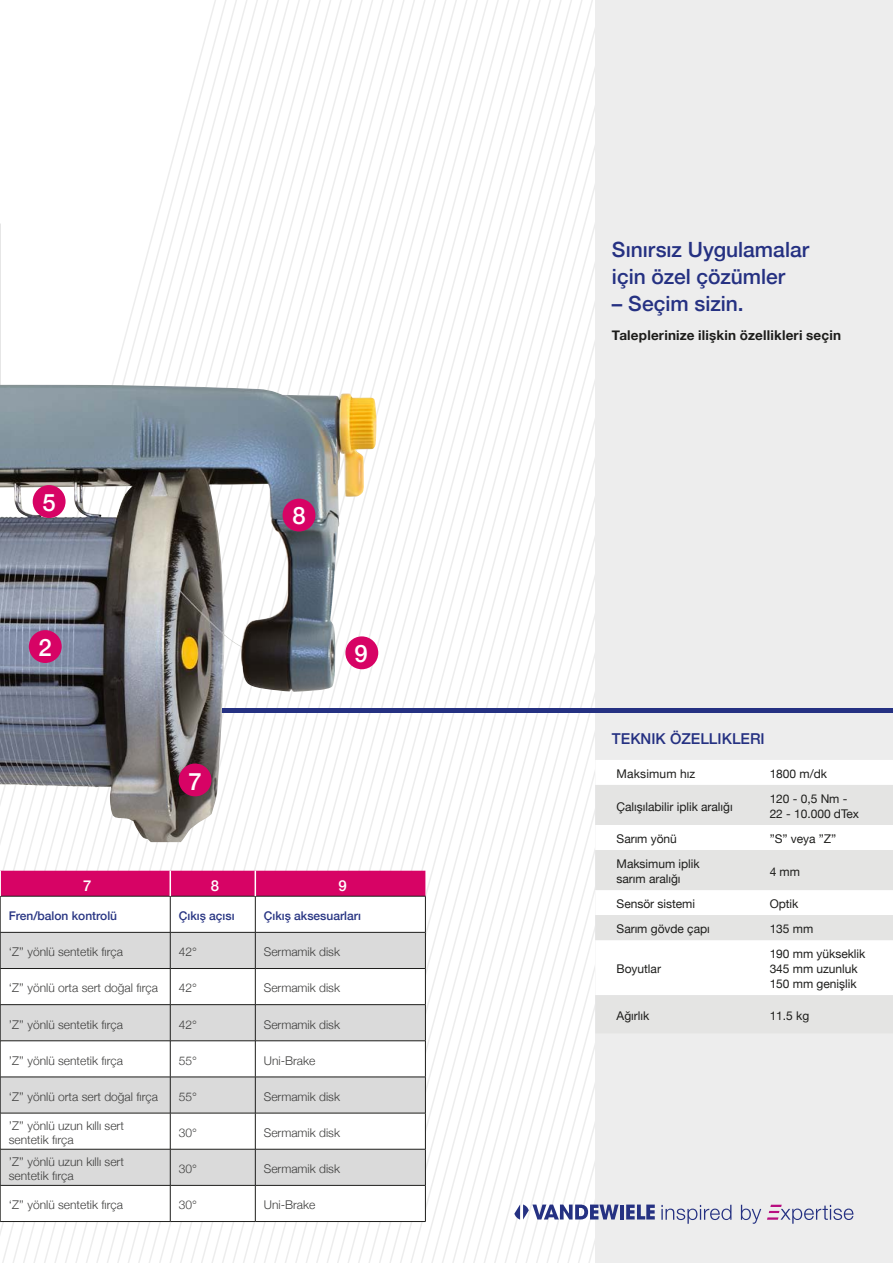
<style>
.page{position:relative;width:893px;height:1263px;background:#fff}
.page>*{position:absolute;margin:0;border:0;box-sizing:border-box;transform-origin:0 0}
.t1{font:500 23.85px "Helvetica Neue";color:#fff}
.t2{font:500 21px/27px "Helvetica Neue";color:#253182}
.t3{font:500 15px "Helvetica Neue";color:#253182}
.t4{font:500 15px "Helvetica Neue";color:#fff}
.t5{font:700 13.5px "Helvetica Neue";letter-spacing:.015em;color:#1d1d1b}
.t6{font:300 12px/14.4px "Helvetica Neue";color:#3d3d3c}
.t7{font:12px/15px "Helvetica Neue";letter-spacing:-.005em;color:#1d1d1b}
.t8{font:500 12px "Helvetica Neue";color:#283583}
.t9{font:12px "Helvetica Neue";letter-spacing:.015em;color:#1d1d1b}
</style>
<div class="page">
<svg style="left:566px;top:0;width:11px;height:1263px"></svg>
<svg style="left:545px;top:0;width:11px;height:1263px"></svg>
<svg style="left:524px;top:0;width:11px;height:1263px"></svg>
<svg style="left:503px;top:0;width:11px;height:1263px"></svg>
<svg style="left:482px;top:0;width:11px;height:1263px"></svg>
<svg style="left:461px;top:0;width:11px;height:1263px"></svg>
<svg style="left:440px;top:0;width:11px;height:1263px"></svg>
<svg style="left:346px;top:0;width:11px;height:1263px"></svg>
<svg style="left:0;top:0;width:221px;height:1263px"></svg>
<div style="left:595px;top:0;width:298px;height:1263px;background:#ededed"></div>
<svg style="left:514px;top:1204px;width:105px;height:15px"></svg>
<hr style="left:620px;top:1204px;width:4px;height:15px;background:#253182">
<svg style="left:626px;top:1204px;width:29px;height:15px"></svg>
<svg style="left:767px;top:1205px;width:86px;height:19px"></svg>
<svg style="left:661px;top:1205px;width:100px;height:19px"></svg>
<hr style="left:0;top:708px;width:893px;height:4px;background:#253182">
<img style="left:0;top:385px;width:339px;height:457px">
<div style="left:33px;top:485px;width:33px;height:33px;background:#d70365;border-radius:50%"></div>
<div style="left:29px;top:630px;width:33px;height:33px;background:#d70365;border-radius:50%"></div>
<div style="left:283px;top:499px;width:32px;height:32px;background:#d70365;border-radius:50%"></div>
<div style="left:345px;top:636px;width:33px;height:33px;background:#d70365;border-radius:50%"></div>
<div style="left:179px;top:763px;width:33px;height:33px;background:#d70365;border-radius:50%"></div>
<svg style="left:1px;top:933px;width:424px;height:252px;fill:#dadada"></svg>
<hr style="left:425px;top:896px;width:1px;height:36px;background:#1d1d1b">
<hr style="left:0;top:932px;width:1px;height:36px;background:#1d1d1b">
<hr style="left:170px;top:932px;width:1px;height:36px;background:#1d1d1b">
<hr style="left:255px;top:932px;width:1px;height:36px;background:#1d1d1b">
<hr style="left:425px;top:932px;width:1px;height:36px;background:#1d1d1b">
<hr style="left:0;top:968px;width:170px;height:1px;background:#1d1d1b">
<hr style="left:0;top:969px;width:1px;height:35px;background:#1d1d1b">
<hr style="left:170px;top:968px;width:85px;height:1px;background:#1d1d1b">
<hr style="left:170px;top:969px;width:1px;height:35px;background:#1d1d1b">
<hr style="left:255px;top:968px;width:171px;height:1px;background:#1d1d1b">
<hr style="left:255px;top:969px;width:1px;height:35px;background:#1d1d1b">
<hr style="left:425px;top:969px;width:1px;height:35px;background:#1d1d1b">
<hr style="left:0;top:1004px;width:170px;height:1px;background:#1d1d1b">
<hr style="left:0;top:1005px;width:1px;height:35px;background:#1d1d1b">
<hr style="left:170px;top:1004px;width:85px;height:1px;background:#1d1d1b">
<hr style="left:170px;top:1005px;width:1px;height:35px;background:#1d1d1b">
<hr style="left:255px;top:1004px;width:171px;height:1px;background:#1d1d1b">
<hr style="left:255px;top:1005px;width:1px;height:35px;background:#1d1d1b">
<hr style="left:425px;top:1005px;width:1px;height:35px;background:#1d1d1b">
<hr style="left:0;top:1040px;width:170px;height:1px;background:#1d1d1b">
<hr style="left:0;top:1041px;width:1px;height:36px;background:#1d1d1b">
<hr style="left:170px;top:1040px;width:85px;height:1px;background:#1d1d1b">
<hr style="left:170px;top:1041px;width:1px;height:36px;background:#1d1d1b">
<hr style="left:255px;top:1040px;width:171px;height:1px;background:#1d1d1b">
<hr style="left:255px;top:1041px;width:1px;height:36px;background:#1d1d1b">
<hr style="left:425px;top:1041px;width:1px;height:36px;background:#1d1d1b">
<hr style="left:0;top:1077px;width:170px;height:1px;background:#1d1d1b">
<hr style="left:0;top:1077px;width:1px;height:36px;background:#1d1d1b">
<hr style="left:170px;top:1077px;width:85px;height:1px;background:#1d1d1b">
<hr style="left:170px;top:1077px;width:1px;height:36px;background:#1d1d1b">
<hr style="left:255px;top:1077px;width:171px;height:1px;background:#1d1d1b">
<hr style="left:255px;top:1077px;width:1px;height:36px;background:#1d1d1b">
<hr style="left:425px;top:1077px;width:1px;height:36px;background:#1d1d1b">
<hr style="left:425px;top:1113px;width:1px;height:36px;background:#1d1d1b">
<svg style="left:0;top:1113px;width:425px;height:36px"></svg>
<hr style="left:0;top:1149px;width:170px;height:1px;background:#1d1d1b">
<hr style="left:0;top:1149px;width:1px;height:36px;background:#1d1d1b">
<hr style="left:170px;top:1149px;width:85px;height:1px;background:#1d1d1b">
<hr style="left:170px;top:1149px;width:1px;height:36px;background:#1d1d1b">
<hr style="left:255px;top:1149px;width:171px;height:1px;background:#1d1d1b">
<hr style="left:255px;top:1149px;width:1px;height:36px;background:#1d1d1b">
<hr style="left:425px;top:1149px;width:1px;height:36px;background:#1d1d1b">
<hr style="left:425px;top:1185px;width:1px;height:36px;background:#1d1d1b">
<svg style="left:0;top:1185px;width:425px;height:36px"></svg>
<hr style="left:0;top:1221px;width:170px;height:1px;background:#1d1d1b">
<hr style="left:170px;top:1221px;width:85px;height:1px;background:#1d1d1b">
<hr style="left:255px;top:1221px;width:171px;height:1px;background:#1d1d1b">
<svg style="left:0;top:871px;width:425px;height:62px"></svg>
<div style="left:595px;top:760px;width:298px;height:25px;background:#fff"></div>
<svg style="left:595px;top:825px;width:298px;height:170px;fill:#fff"></svg>
<h1 class="t1" style="left:42px;top:483px;width:15px">5</h1>
<h1 class="t1" style="left:39px;top:628px;width:15px">2</h1>
<h1 class="t1" style="left:188px;top:763px;width:15px">7</h1>
<h1 class="t1" style="left:292px;top:496px;width:15px">8</h1>
<h1 class="t1" style="left:354px;top:634px;width:15px">9</h1>
<p class="t4" style="left:83px;top:873px;width:10px">7</p>
<p class="t4" style="left:211px;top:873px;width:10px">8</p>
<p class="t4" style="left:338px;top:873px;width:10px">9</p>
<p class="t8" style="left:9px;top:906px;width:110px">Fren/balon kontrolü</p>
<p class="t8" style="left:179px;top:906px;width:57px">Çıkış açısı</p>
<p class="t8" style="left:264px;top:906px;width:99px">Çıkış aksesuarları</p>
<p class="t6" style="left:9px;top:944px;width:116px">‘Z’’ yönlü sentetik fırça</p>
<p class="t6" style="left:179px;top:944px;width:20px">42°</p>
<p class="t6" style="left:264px;top:944px;width:78px">Sermamik disk</p>
<p class="t6" style="left:9px;top:980px;width:151px">‘Z’’ yönlü orta sert doğal fırça</p>
<p class="t6" style="left:179px;top:980px;width:20px">42°</p>
<p class="t6" style="left:264px;top:980px;width:78px">Sermamik disk</p>
<p class="t6" style="left:9px;top:1016px;width:116px">’Z’’ yönlü sentetik fırça</p>
<p class="t6" style="left:179px;top:1016px;width:20px">42°</p>
<p class="t6" style="left:264px;top:1016px;width:78px">Sermamik disk</p>
<p class="t6" style="left:9px;top:1052px;width:116px">’Z’’ yönlü sentetik fırça</p>
<p class="t6" style="left:179px;top:1052px;width:20px">55°</p>
<p class="t6" style="left:264px;top:1052px;width:53px">Uni-Brake</p>
<p class="t6" style="left:9px;top:1088px;width:151px">‘Z’’ yönlü orta sert doğal fırça</p>
<p class="t6" style="left:179px;top:1088px;width:20px">55°</p>
<p class="t6" style="left:264px;top:1088px;width:78px">Sermamik disk</p>
<p class="t6" style="left:9px;top:1117px;width:117px">’Z’’ yönlü uzun kıllı sert sentetik fırça</p>
<p class="t6" style="left:179px;top:1124px;width:20px">30°</p>
<p class="t6" style="left:264px;top:1124px;width:78px">Sermamik disk</p>
<p class="t6" style="left:9px;top:1153px;width:117px">’Z’’ yönlü uzun kıllı sert sentetik fırça</p>
<p class="t6" style="left:179px;top:1161px;width:20px">30°</p>
<p class="t6" style="left:264px;top:1161px;width:78px">Sermamik disk</p>
<p class="t6" style="left:9px;top:1197px;width:116px">‘Z’’ yönlü sentetik fırça</p>
<p class="t6" style="left:179px;top:1197px;width:20px">30°</p>
<p class="t6" style="left:264px;top:1197px;width:53px">Uni-Brake</p>
<h2 class="t2" style="left:612px;top:234px;width:199px">Sınırsız Uygulamalar için özel çözümler</h2>
<h2 class="t2" style="left:612px;top:288px;width:133px">– Seçim sizin.</h2>
<p class="t5" style="left:612px;top:325px;width:231px">Taleplerinize ilişkin özellikleri seçin</p>
<p class="t3" style="left:612px;top:726px;width:154px">TEKNIK ÖZELLIKLERI</p>
<p class="t9" style="left:617px;top:765px;width:80px">Maksimum hız</p>
<p class="t7" style="left:770px;top:767px;width:59px">1800 m/dk</p>
<p class="t7" style="left:617px;top:800px;width:118px">Çalışılabilir iplik aralığı</p>
<p class="t7" style="left:770px;top:792px;width:91px">120 - 0,5 Nm -<br>22 - 10.000 dTex</p>
<p class="t7" style="left:617px;top:832px;width:62px">Sarım yönü</p>
<p class="t7" style="left:770px;top:832px;width:68px">”S” veya ”Z”</p>
<p class="t7" style="left:617px;top:857px;width:85px">Maksimum iplik sarım aralığı</p>
<p class="t7" style="left:770px;top:865px;width:32px">4 mm</p>
<p class="t7" style="left:617px;top:897px;width:80px">Sensör sistemi</p>
<p class="t7" style="left:770px;top:897px;width:30px">Optik</p>
<p class="t7" style="left:617px;top:922px;width:95px">Sarım gövde çapı</p>
<p class="t7" style="left:770px;top:922px;width:45px">135 mm</p>
<p class="t7" style="left:617px;top:962px;width:46px">Boyutlar</p>
<p class="t7" style="left:770px;top:947px;width:97px">190 mm yükseklik<br>345 mm uzunluk<br>150 mm genişlik</p>
<p class="t7" style="left:617px;top:1009px;width:34px">Ağırlık</p>
<p class="t7" style="left:770px;top:1009px;width:41px">11.5 kg</p>
</div>
